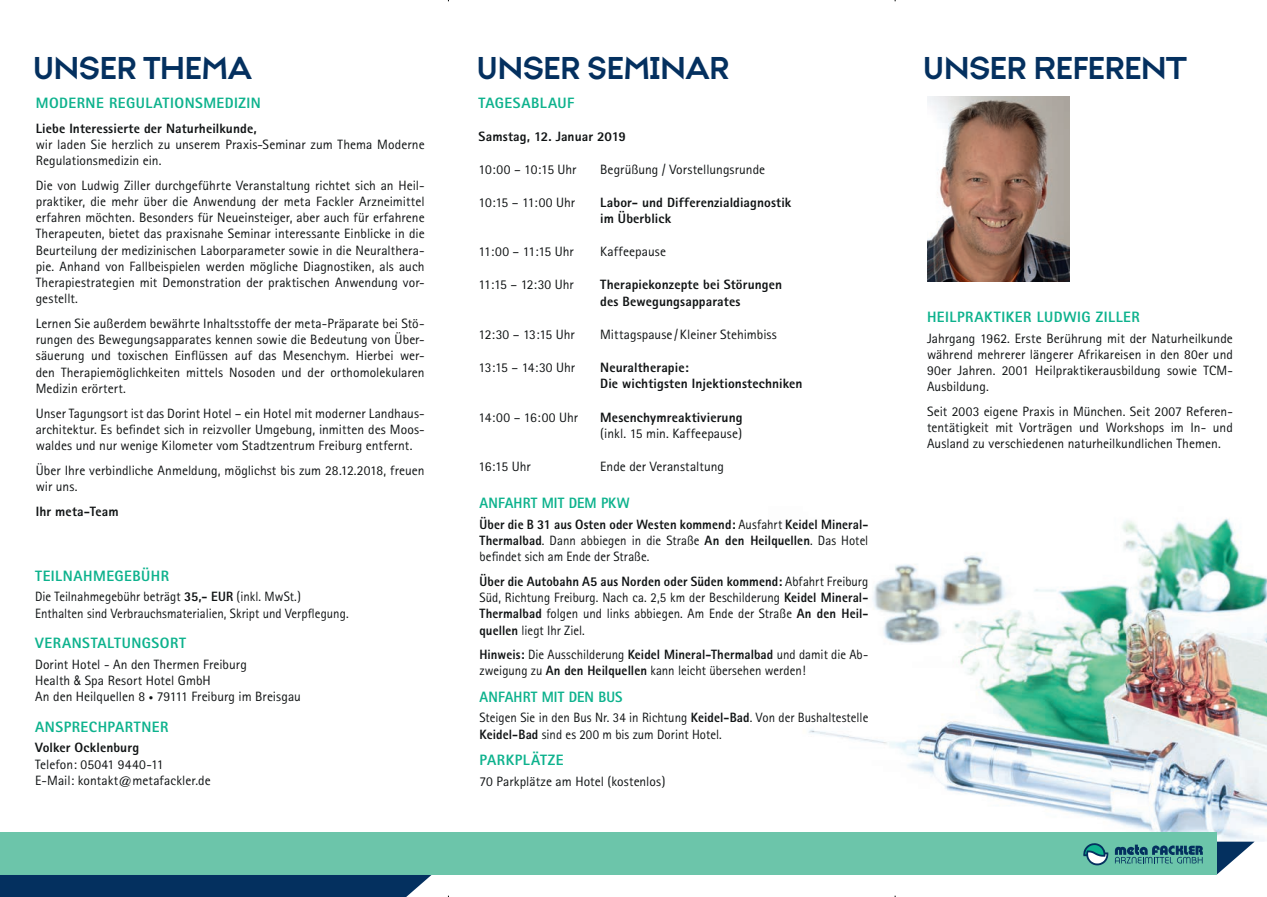
<style>
.page{position:relative;width:1267px;height:897px;background:#fff}
.page>*{position:absolute;margin:0;border:0;box-sizing:border-box;transform-origin:0 0}
.t1{font:33px "Typeface Six Pt Five";color:#04305f}
.t2{font:800 15px "AT Rotis Sans Serif";letter-spacing:.03em;color:#0db28d}
.t3{font:800 15px "AT Rotis Sans Serif";letter-spacing:.01em;color:#0db28d;scale:.95 1}
.t4{font:800 15px "AT Rotis Sans Serif";letter-spacing:.005em;color:#0db28d;scale:.95 1}
.t5{font:13.5px/16.2px "AT Rotis Sans Serif";color:#101314;text-align:justify}
.t6{font:13.5px/16.2px "AT Rotis Sans Serif";color:#101314;scale:.95 1}
.t7{font:800 13.5px/16.2px "AT Rotis Sans Serif";letter-spacing:.01em;color:#101314}
.t8{font:800 13.5px/16.2px "AT Rotis Sans Serif";letter-spacing:.01em;color:#101314;text-align:justify;scale:.95 1}
.t9{font:13.5px "AT Rotis Sans Serif";letter-spacing:-.025em;color:#101314}
.s1{font-weight:800}
.s2{font-family:"Helvetica";font-stretch:condensed}
.s3{font-size:9px}
.s4{font-weight:400}
</style>
<div class="page">
<img style="left:808px;top:518px;width:458px;height:323px">
<img style="left:927px;top:96px;width:142px;height:186px">
<div style="left:0;top:831px;width:1216px;height:43px;background:#6cc5aa"></div>
<svg style="left:1083px;top:841px;width:171px;height:33px"></svg>
<svg style="left:0;top:874px;width:431px;height:23px;background:#0f3b66"></svg>
<h1 class="t1" style="left:33px;top:49px;width:220px">UNSER THEMA</h1>
<h1 class="t1" style="left:477px;top:49px;width:253px">UNSER SEMINAR</h1>
<h1 class="t1" style="left:923px;top:49px;width:265px">UNSER REFERENT</h1>
<p class="t2" style="left:36px;top:93px;width:227px">MODERNE REGULATIONSMEDIZIN</p>
<p class="t7" style="left:36px;top:120px;width:222px">Liebe Interessierte der Naturheilkunde,</p>
<p class="t5" style="left:36px;top:136px;width:390px">wir laden Sie herzlich zu unserem Praxis-Seminar zum Thema Moderne<br>Regulationsmedizin ein.</p>
<p class="t5" style="left:36px;top:177px;width:390px">Die von Ludwig Ziller durchgeführte Veranstaltung richtet sich an Heil&shy;praktiker, die mehr über die Anwendung der meta Fackler Arzneimittel erfahren möchten. Besonders für Neueinsteiger, aber auch für erfahrene Therapeuten, bietet das praxisnahe Seminar interessante Einblicke in die Beurteilung der medizinischen Laborparameter sowie in die Neuralthera&shy;pie. Anhand von Fallbeispielen werden mögliche Diagnostiken, als auch Therapiestrategien mit Demonstration der praktischen Anwendung vor&shy;gestellt.</p>
<p class="t5" style="left:36px;top:315px;width:390px">Lernen Sie außerdem bewährte Inhaltsstoffe der meta-Präparate bei Stö&shy;rungen des Bewegungsapparates kennen sowie die Bedeutung von Über&shy;säuerung und toxischen Einflüssen auf das Mesenchym. Hierbei wer&shy;den Therapiemöglichkeiten mittels Nosoden und der orthomolekularen Medizin erörtert.</p>
<p class="t5" style="left:36px;top:405px;width:390px">Unser Tagungsort ist das Dorint Hotel – ein Hotel mit moderner Landhaus&shy;architektur. Es befindet sich in reizvoller Umgebung, inmitten des Moos&shy;waldes und nur wenige Kilometer vom Stadtzentrum Freiburg entfernt.</p>
<p class="t5" style="left:36px;top:462px;width:390px">Über Ihre verbindliche Anmeldung, möglichst bis zum 28.12.2018, freuen wir uns.</p>
<p class="t7" style="left:36px;top:502px;width:84px">Ihr meta-Team</p>
<p class="t2" style="left:35px;top:566px;width:135px">TEILNAHMEGEBÜHR</p>
<p class="t6" style="left:35px;top:588px;width:331px">Die Teilnahmegebühr beträgt <span class="s1">35,- EUR</span> (inkl. MwSt.)<br>Enthalten sind Verbrauchsmaterialien, Skript und Verpflegung.</p>
<p class="t2" style="left:35px;top:633px;width:152px">VERANSTALTUNGSORT</p>
<p class="t5" style="left:35px;top:656px;width:267px;text-align:left">Dorint Hotel - An den Thermen Freiburg<br>Health <span class="s2">&amp;</span> Spa Resort Hotel GmbH<br>An den Heilquellen 8 <span class="s3">•</span> 79111 Freiburg im Breisgau</p>
<p class="t2" style="left:35px;top:717px;width:135px">ANSPRECHPARTNER</p>
<p class="t7" style="left:35px;top:739px;width:105px">Volker Ocklenburg</p>
<p class="t5" style="left:35px;top:755px;width:177px">Telefon: 05041 9440-11<br>E-Mail: kontakt@metafackler.de</p>
<p class="t2" style="left:478px;top:93px;width:97px">TAGESABLAUF</p>
<p class="t7" style="left:478px;top:128px;width:149px">Samstag, 12. Januar 2019</p>
<p class="t5" style="left:478px;top:161px;width:99px">10:00 – 10:15 Uhr</p>
<p class="t5" style="left:600px;top:161px;width:166px">Begrüßung / Vorstellungsrunde</p>
<p class="t5" style="left:478px;top:194px;width:98px">10:15 – 11:00 Uhr</p>
<p class="t7" style="left:600px;top:194px;width:193px">Labor- und Differenzialdiagnostik im Überblick</p>
<p class="t9" style="left:478px;top:244px;width:97px">11:00 – 11:15 Uhr</p>
<p class="t5" style="left:600px;top:243px;width:67px">Kaffeepause</p>
<p class="t9" style="left:478px;top:277px;width:97px">11:15 – 12:30 Uhr</p>
<p class="t7" style="left:600px;top:276px;width:183px">Therapiekonzepte bei Störungen des Bewegungsapparates</p>
<p class="t9" style="left:478px;top:326px;width:98px">12:30 – 13:15 Uhr</p>
<p class="t5" style="left:600px;top:326px;width:178px">Mittagspause / Kleiner Stehimbiss</p>
<p class="t9" style="left:478px;top:359px;width:98px">13:15 – 14:30 Uhr</p>
<p class="t7" style="left:600px;top:359px;width:204px">Neuraltherapie:<br>Die wichtigsten Injektionstechniken</p>
<p class="t5" style="left:478px;top:409px;width:101px">14:00 – 16:00 Uhr</p>
<p class="t7" style="left:600px;top:408px;width:144px">Mesenchymreaktivierung</p>
<p class="t5" style="left:600px;top:425px;width:144px">(inkl. 15 min. Kaffeepause)</p>
<p class="t5" style="left:478px;top:458px;width:54px">16:15 Uhr</p>
<p class="t5" style="left:600px;top:458px;width:125px">Ende der Veranstaltung</p>
<p class="t3" style="left:479px;top:493px;width:160px">ANFAHRT MIT DEM PKW</p>
<p class="t8" style="left:479px;top:516px;width:411px">Über die B 31 aus Osten oder Westen kommend: <span class="s4">Ausfahrt</span> Keidel Mineral-Thermalbad<span class="s4">. Dann abbiegen in die Straße</span> An den Heilquellen<span class="s4">. Das Hotel befindet sich am Ende der Straße.</span></p>
<p class="t6" style="left:479px;top:573px;width:411px;text-align:justify"><span class="s1">Über die Autobahn A5 aus Norden oder Süden kommend:</span> Abfahrt Freiburg Süd, Richtung Freiburg. Nach ca. 2,5 km der Beschilderung <span class="s1">Keidel Mineral-Thermalbad</span> folgen und links abbiegen. Am Ende der Straße <span class="s1">An den Heil&shy;quellen</span> liegt Ihr Ziel.</p>
<p class="t6" style="left:479px;top:646px;width:411px"><span class="s1">Hinweis:</span> Die Ausschilderung <span class="s1">Keidel Mineral-Thermalbad</span> und damit die Ab&shy;zweigung zu <span class="s1">An den Heilquellen</span> kann leicht übersehen werden!</p>
<p class="t4" style="left:479px;top:687px;width:152px">ANFAHRT MIT DEN BUS</p>
<p class="t6" style="left:479px;top:709px;width:411px">Steigen Sie in den Bus Nr. 34 in Richtung <span class="s1">Keidel-Bad</span>. Von der Bushaltestelle<br><span class="s1">Keidel-Bad</span> sind es 200 m bis zum Dorint Hotel.</p>
<p class="t2" style="left:479px;top:750px;width:86px">PARKPLÄTZE</p>
<p class="t5" style="left:479px;top:772px;width:187px">70 Parkplätze am Hotel (kostenlos)</p>
<p class="t2" style="left:927px;top:307px;width:214px">HEILPRAKTIKER LUDWIG ZILLER</p>
<p class="t5" style="left:927px;top:330px;width:307px">Jahrgang 1962. Erste Berührung mit der Naturheilkunde während mehrerer längerer Afrikareisen in den 80er und 90er Jahren. 2001 Heilpraktikerausbildung sowie TCM-Ausbildung.</p>
<p class="t5" style="left:927px;top:403px;width:307px">Seit 2003 eigene Praxis in München. Seit 2007 Referen&shy;tentätigkeit mit Vorträgen und Workshops im In- und Ausland zu verschiedenen naturheilkundlichen Themen.</p>
</div>
